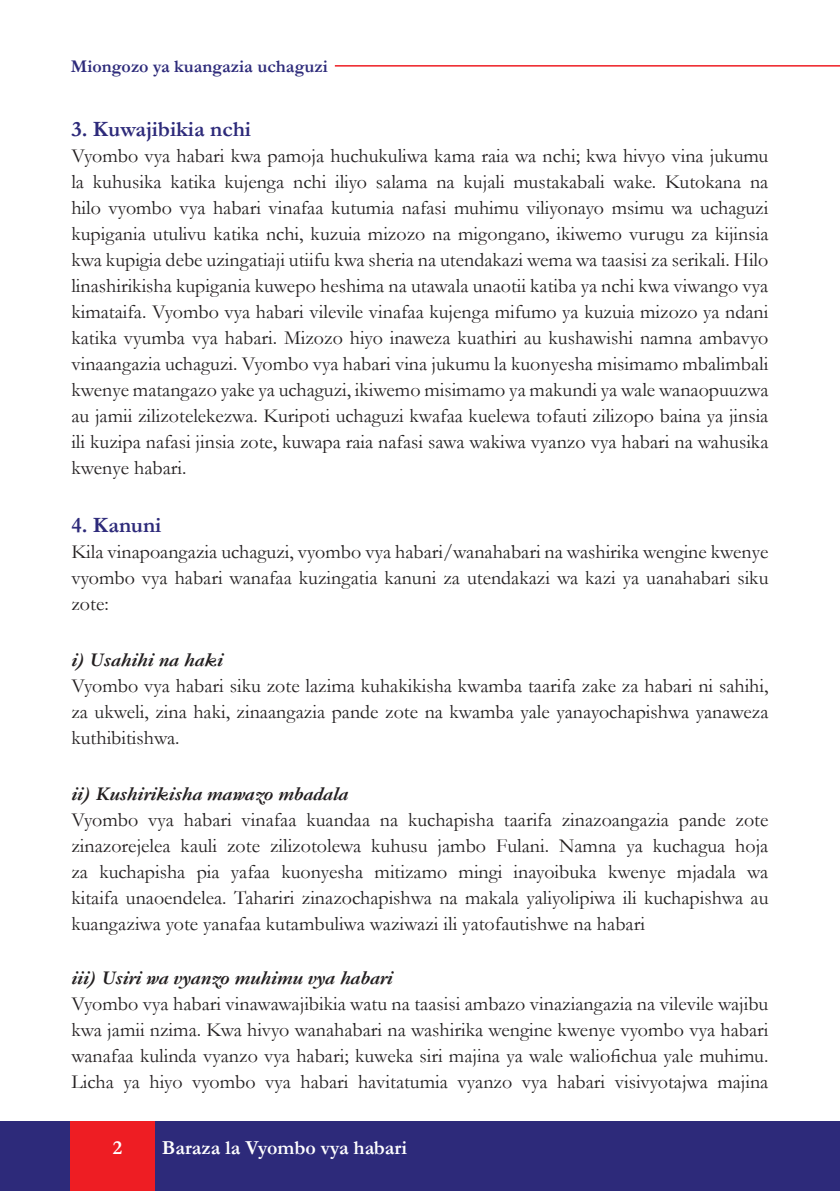
<style>
.page{position:relative;width:840px;height:1191px;background:#fff}
.page>*{position:absolute;margin:0;border:0;box-sizing:border-box;transform-origin:0 0}
.Normal_HEADS{font:700 22px "Garamond";color:#2d2a7a}
.Makin_Body_text{font:20px/26px "Garamond";color:#231f20;text-align:justify}
.Normal_HEADS-2{font:italic 700 20px "Garamond";color:#231f20}
.t1{font:700 20px "Garamond";color:#fff}
.t2{font:700 18px "Garamond";color:#2d2a7a}
</style>
<div class="page">
<div style="left:0;top:1121px;width:839px;height:70px;background:#2d2a7a"></div>
<div style="left:71px;top:1121px;width:84px;height:70px;background:#ee1d23"></div>
<hr style="left:334px;top:65px;width:505px;height:2px;background:#ee1d23">
<p class="t2" style="left:71px;top:54px;width:258px">Miongozo ya kuangazia uchaguzi</p>
<p class="Normal_HEADS" style="left:71px;top:114px;width:181px">3. Kuwajibikia nchi</p>
<p class="Makin_Body_text" style="left:71px;top:142px;width:698px">Vyombo vya habari kwa pamoja huchukuliwa kama raia wa nchi; kwa hivyo vina jukumu la kuhusika katika kujenga nchi iliyo salama na kujali mustakabali wake. Kutokana na hilo vyombo vya habari vinafaa kutumia nafasi muhimu viliyonayo msimu wa uchaguzi kupigania utulivu katika nchi, kuzuia mizozo na migongano, ikiwemo vurugu za kijinsia kwa kupigia debe uzingatiaji utiifu kwa sheria na utendakazi wema wa taasisi za serikali. Hilo linashirikisha kupigania kuwepo heshima na utawala unaotii katiba ya nchi kwa viwango vya kimataifa. Vyombo vya habari vilevile vinafaa kujenga mifumo ya kuzuia mizozo ya ndani katika vyumba vya habari. Mizozo hiyo inaweza kuathiri au kushawishi namna ambavyo vinaangazia uchaguzi. Vyombo vya habari vina jukumu la kuonyesha misimamo mbalimbali kwenye matangazo yake ya uchaguzi, ikiwemo misimamo ya makundi ya wale wanaopuuzwa au jamii zilizotelekezwa. Kuripoti uchaguzi kwafaa kuelewa tofauti zilizopo baina ya jinsia ili kuzipa nafasi jinsia zote, kuwapa raia nafasi sawa wakiwa vyanzo vya habari na wahusika kwenye habari.</p>
<p class="Normal_HEADS" style="left:71px;top:510px;width:91px">4. Kanuni</p>
<p class="Makin_Body_text" style="left:71px;top:538px;width:698px">Kila vinapoangazia uchaguzi, vyombo vya habari/wanahabari na washirika wengine kwenye vyombo vya habari wanafaa kuzingatia kanuni za utendakazi wa kazi ya uanahabari siku zote:</p>
<p class="Normal_HEADS-2" style="left:71px;top:646px;width:153px">i) Usahihi na haki</p>
<p class="Makin_Body_text" style="left:71px;top:672px;width:698px">Vyombo vya habari siku zote lazima kuhakikisha kwamba taarifa zake za habari ni sahihi, za ukweli, zina haki, zinaangazia pande zote na kwamba yale yanayochapishwa yanaweza kuthibitishwa.</p>
<p class="Normal_HEADS-2" style="left:71px;top:779px;width:278px">ii) Kushirikisha mawazo mbadala</p>
<p class="Makin_Body_text" style="left:71px;top:806px;width:698px">Vyombo vya habari vinafaa kuandaa na kuchapisha taarifa zinazoangazia pande zote zinazorejelea kauli zote zilizotolewa kuhusu jambo Fulani. Namna ya kuchagua hoja za kuchapisha pia yafaa kuonyesha mitizamo mingi inayoibuka kwenye mjadala wa kitaifa unaoendelea. Tahariri zinazochapishwa na makala yaliyolipiwa ili kuchapishwa au kuangaziwa yote yanafaa kutambuliwa waziwazi ili yatofautishwe na habari</p>
<p class="Normal_HEADS-2" style="left:71px;top:963px;width:323px">iii) Usiri wa vyanzo muhimu vya habari</p>
<p class="Makin_Body_text" style="left:71px;top:989px;width:698px">Vyombo vya habari vinawawajibikia watu na taasisi ambazo vinaziangazia na vilevile wajibu kwa jamii nzima. Kwa hivyo wanahabari na washirika wengine kwenye vyombo vya habari wanafaa kulinda vyanzo vya habari; kuweka siri majina ya wale waliofichua yale muhimu.<br>Licha ya hiyo vyombo vya habari havitatumia vyanzo vya habari visivyotajwa majina</p>
<p class="t1" style="left:113px;top:1134px;width:11px">2</p>
<p class="t1" style="left:162px;top:1134px;width:246px">Baraza la Vyombo vya habari</p>
</div>
